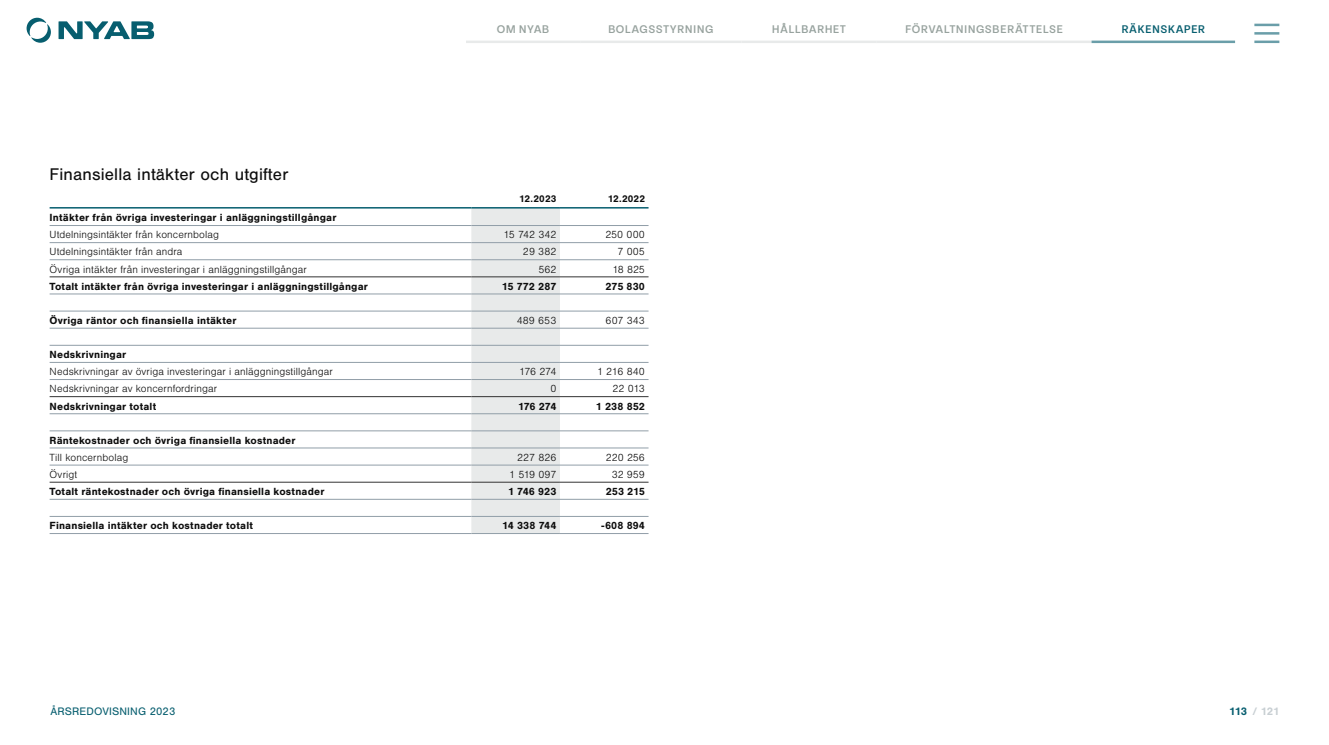
<style>
.page{position:relative;width:1329px;height:745px;background:#fff}
.page>*{position:absolute;margin:0;border:0;box-sizing:border-box;transform-origin:0 0}
.Table_tp_headline{font:17.5px "Nimbus San";letter-spacing:.01em;color:#0d0d0d}
.t1{font:500 11.88px "Tenon";letter-spacing:.025em;color:#97a29e}
.t2{font:500 11.88px "Tenon";letter-spacing:.025em;color:#075e6f}
.t3{font:11.25px "Nimbus San";letter-spacing:.01em;color:#075e6f}
.t4{font:700 11.25px "Nimbus San";letter-spacing:-.025em;color:#c8cfd3}
.Table_left_tp{font:700 10.75px "Nimbus San";letter-spacing:.015em;color:#0d0d0d}
.Table_left_tp-2{font:300 10.75px "Nimbus San";letter-spacing:.01em;color:#0d0d0d}
.Table_right_tp{font:300 10.75px "Nimbus San";color:#0d0d0d}
.Table_right_tp-2{font:700 10.75px "Nimbus San";letter-spacing:.01em;color:#0d0d0d}
.Table_header_right_nyab{font:700 10px "Nimbus San";letter-spacing:.015em;color:#0d0d0d}
.s1{color:#075e6f}
</style>
<div class="page">
<div style="left:471px;top:208px;width:89px;height:325px;background:#e8eaea"></div>
<hr style="left:50px;top:207px;width:421px;height:1px;background:#075e6f">
<hr style="left:50px;top:225px;width:421px;height:1px;background:#919ea8">
<hr style="left:471px;top:225px;width:89px;height:1px;background:#919ea8">
<hr style="left:560px;top:225px;width:88px;height:1px;background:#919ea8">
<hr style="left:50px;top:242px;width:421px;height:1px;background:#919ea8">
<hr style="left:471px;top:242px;width:89px;height:1px;background:#919ea8">
<hr style="left:560px;top:242px;width:88px;height:1px;background:#919ea8">
<hr style="left:50px;top:259px;width:421px;height:1px;background:#919ea8">
<hr style="left:471px;top:259px;width:89px;height:1px;background:#919ea8">
<hr style="left:560px;top:259px;width:88px;height:1px;background:#919ea8">
<hr style="left:50px;top:310px;width:421px;height:1px;background:#919ea8">
<hr style="left:471px;top:310px;width:89px;height:1px;background:#919ea8">
<hr style="left:560px;top:310px;width:88px;height:1px;background:#919ea8">
<hr style="left:50px;top:328px;width:421px;height:1px;background:#919ea8">
<hr style="left:471px;top:328px;width:89px;height:1px;background:#919ea8">
<hr style="left:560px;top:328px;width:88px;height:1px;background:#919ea8">
<hr style="left:50px;top:345px;width:421px;height:1px;background:#919ea8">
<hr style="left:471px;top:345px;width:89px;height:1px;background:#919ea8">
<hr style="left:560px;top:345px;width:88px;height:1px;background:#919ea8">
<hr style="left:50px;top:362px;width:421px;height:1px;background:#919ea8">
<hr style="left:471px;top:362px;width:89px;height:1px;background:#919ea8">
<hr style="left:560px;top:362px;width:88px;height:1px;background:#919ea8">
<hr style="left:50px;top:379px;width:421px;height:1px;background:#919ea8">
<hr style="left:471px;top:379px;width:89px;height:1px;background:#919ea8">
<hr style="left:560px;top:379px;width:88px;height:1px;background:#919ea8">
<hr style="left:50px;top:430px;width:421px;height:1px;background:#919ea8">
<hr style="left:471px;top:430px;width:89px;height:1px;background:#919ea8">
<hr style="left:560px;top:430px;width:88px;height:1px;background:#919ea8">
<hr style="left:50px;top:447px;width:421px;height:1px;background:#919ea8">
<hr style="left:471px;top:447px;width:89px;height:1px;background:#919ea8">
<hr style="left:560px;top:447px;width:88px;height:1px;background:#919ea8">
<hr style="left:50px;top:464px;width:421px;height:1px;background:#919ea8">
<hr style="left:471px;top:464px;width:89px;height:1px;background:#919ea8">
<hr style="left:560px;top:464px;width:88px;height:1px;background:#919ea8">
<hr style="left:50px;top:516px;width:421px;height:1px;background:#919ea8">
<hr style="left:471px;top:516px;width:89px;height:1px;background:#919ea8">
<hr style="left:560px;top:516px;width:88px;height:1px;background:#919ea8">
<hr style="left:50px;top:533px;width:421px;height:1px;background:#919ea8">
<hr style="left:471px;top:533px;width:89px;height:1px;background:#919ea8">
<hr style="left:560px;top:533px;width:88px;height:1px;background:#919ea8">
<hr style="left:50px;top:276px;width:421px;height:1px;background:#333">
<hr style="left:471px;top:276px;width:89px;height:1px;background:#333">
<hr style="left:560px;top:276px;width:88px;height:1px;background:#333">
<hr style="left:50px;top:293px;width:421px;height:1px;background:#919ea8">
<hr style="left:471px;top:293px;width:89px;height:1px;background:#919ea8">
<hr style="left:560px;top:293px;width:88px;height:1px;background:#919ea8">
<hr style="left:50px;top:396px;width:421px;height:1px;background:#333">
<hr style="left:471px;top:396px;width:89px;height:1px;background:#333">
<hr style="left:560px;top:396px;width:88px;height:1px;background:#333">
<hr style="left:50px;top:413px;width:421px;height:1px;background:#919ea8">
<hr style="left:471px;top:413px;width:89px;height:1px;background:#919ea8">
<hr style="left:560px;top:413px;width:88px;height:1px;background:#919ea8">
<hr style="left:50px;top:481px;width:421px;height:1px;background:#333">
<hr style="left:471px;top:481px;width:89px;height:1px;background:#333">
<hr style="left:560px;top:481px;width:88px;height:1px;background:#333">
<hr style="left:50px;top:498px;width:421px;height:1px;background:#919ea8">
<hr style="left:471px;top:498px;width:89px;height:1px;background:#919ea8">
<hr style="left:560px;top:498px;width:88px;height:1px;background:#919ea8">
<hr style="left:471px;top:207px;width:89px;height:1px;background:#075e6f">
<hr style="left:560px;top:207px;width:88px;height:1px;background:#075e6f">
<svg style="left:59px;top:21px;width:95px;height:18px"></svg>
<svg style="left:27px;top:18px;width:24px;height:25px"></svg>
<hr style="left:1254px;top:24px;width:25px;height:2px;background:#6a9ea9">
<hr style="left:1254px;top:32px;width:25px;height:3px;background:#6a9ea9">
<hr style="left:1254px;top:41px;width:25px;height:2px;background:#6a9ea9">
<hr style="left:466px;top:41px;width:114px;height:2px;background:#e8eaea">
<hr style="left:580px;top:41px;width:161px;height:2px;background:#e8eaea">
<hr style="left:741px;top:41px;width:136px;height:2px;background:#e8eaea">
<hr style="left:877px;top:41px;width:214px;height:2px;background:#e8eaea">
<hr style="left:1091px;top:41px;width:144px;height:2px;background:#6a9ea9">
<p class="Table_tp_headline" style="left:50px;top:164px;width:240px">Finansiella intäkter och utgifter</p>
<p class="t1" style="left:497px;top:23px;width:54px">OM NYAB</p>
<p class="t1" style="left:608px;top:23px;width:107px">BOLAGSSTYRNING</p>
<p class="t1" style="left:772px;top:23px;width:76px">HÅLLBARHET</p>
<p class="t1" style="left:905px;top:23px;width:159px">FÖRVALTNINGSBERÄTTELSE</p>
<p class="t2" style="left:1121px;top:23px;width:85px">RÄKENSKAPER</p>
<p class="Table_header_right_nyab" style="left:519px;top:193px;width:39px">12.2023</p>
<p class="Table_header_right_nyab" style="left:608px;top:193px;width:39px">12.2022</p>
<p class="Table_left_tp" style="left:50px;top:211px;width:288px">Intäkter från övriga investeringar i anläggningstillgångar</p>
<p class="Table_left_tp-2" style="left:50px;top:229px;width:171px">Utdelningsintäkter från koncernbolag</p>
<p class="Table_right_tp" style="left:503px;top:229px;width:54px">15 742 342</p>
<p class="Table_right_tp" style="left:605px;top:229px;width:41px">250 000</p>
<p class="Table_left_tp-2" style="left:50px;top:246px;width:134px">Utdelningsintäkter från andra</p>
<p class="Table_right_tp" style="left:523px;top:246px;width:35px">29 382</p>
<p class="Table_right_tp" style="left:617px;top:246px;width:29px">7 005</p>
<p class="Table_left_tp-2" style="left:50px;top:263px;width:259px">Övriga intäkter från investeringar i anläggningstillgångar</p>
<p class="Table_right_tp" style="left:538px;top:263px;width:20px">562</p>
<p class="Table_right_tp" style="left:612px;top:263px;width:34px">18 825</p>
<p class="Table_left_tp" style="left:50px;top:280px;width:320px">Totalt intäkter från övriga investeringar i anläggningstillgångar</p>
<p class="Table_right_tp-2" style="left:502px;top:280px;width:56px">15 772 287</p>
<p class="Table_right_tp-2" style="left:605px;top:280px;width:41px">275 830</p>
<p class="Table_left_tp" style="left:50px;top:314px;width:188px">Övriga räntor och finansiella intäkter</p>
<p class="Table_right_tp" style="left:517px;top:314px;width:41px">489 653</p>
<p class="Table_right_tp" style="left:606px;top:314px;width:41px">607 343</p>
<p class="Table_left_tp" style="left:50px;top:348px;width:78px">Nedskrivningar</p>
<p class="Table_left_tp-2" style="left:50px;top:366px;width:285px">Nedskrivningar av övriga investeringar i anläggningstillgångar</p>
<p class="Table_right_tp" style="left:519px;top:366px;width:39px">176 274</p>
<p class="Table_right_tp" style="left:597px;top:366px;width:49px">1 216 840</p>
<p class="Table_left_tp-2" style="left:50px;top:383px;width:169px">Nedskrivningar av koncernfordringar</p>
<p class="Table_right_tp" style="left:550px;top:383px;width:8px">0</p>
<p class="Table_right_tp" style="left:612px;top:383px;width:34px">22 013</p>
<p class="Table_left_tp" style="left:50px;top:399px;width:108px">Nedskrivningar totalt</p>
<p class="Table_right_tp-2" style="left:518px;top:399px;width:40px">176 274</p>
<p class="Table_right_tp-2" style="left:596px;top:399px;width:51px">1 238 852</p>
<p class="Table_left_tp" style="left:50px;top:434px;width:247px">Räntekostnader och övriga finansiella kostnader</p>
<p class="Table_left_tp-2" style="left:50px;top:451px;width:80px">Till koncernbolag</p>
<p class="Table_right_tp" style="left:517px;top:451px;width:41px">227 826</p>
<p class="Table_right_tp" style="left:606px;top:451px;width:41px">220 256</p>
<p class="Table_left_tp-2" style="left:50px;top:468px;width:29px">Övrigt</p>
<p class="Table_right_tp" style="left:509px;top:468px;width:49px">1 519 097</p>
<p class="Table_right_tp" style="left:612px;top:468px;width:35px">32 959</p>
<p class="Table_left_tp" style="left:50px;top:485px;width:276px">Totalt räntekostnader och övriga finansiella kostnader</p>
<p class="Table_right_tp-2" style="left:508px;top:485px;width:50px">1 746 923</p>
<p class="Table_right_tp-2" style="left:606px;top:485px;width:41px">253 215</p>
<p class="Table_left_tp" style="left:50px;top:519px;width:205px">Finansiella intäkter och kostnader totalt</p>
<p class="Table_right_tp-2" style="left:502px;top:519px;width:56px">14 338 744</p>
<p class="Table_right_tp-2" style="left:601px;top:519px;width:45px">-608 894</p>
<p class="t3" style="left:50px;top:704px;width:126px">ÅRSREDOVISNING 2023</p>
<p class="t4" style="left:1229px;top:704px;width:52px"><span class="s1">113</span> / 121</p>
</div>
